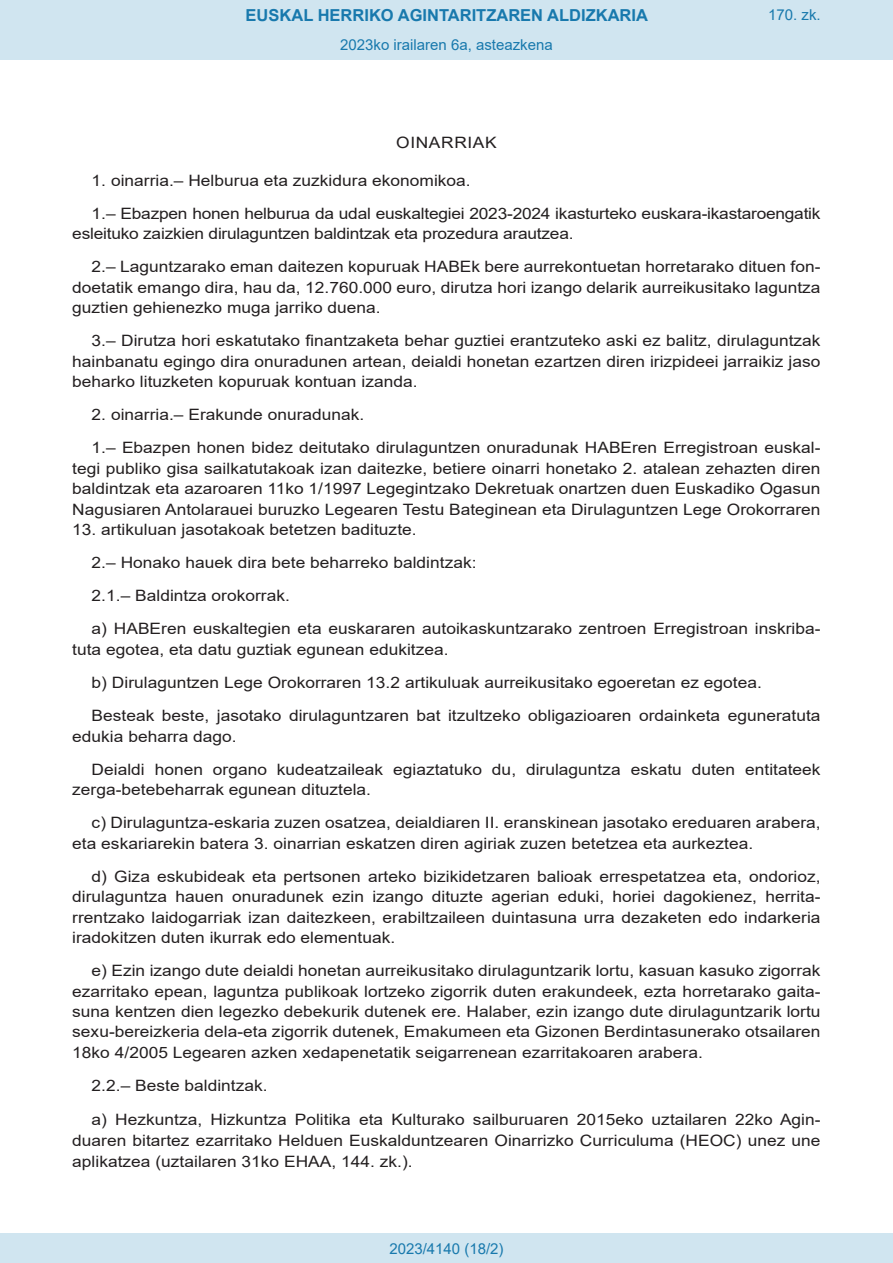
<style>
.page{position:relative;width:893px;height:1263px;background:#fff}
.page>*{position:absolute;margin:0;border:0;box-sizing:border-box;transform-origin:0 0}
.t1{font:700 16.5px "Arial";color:#1879ad}
.BOPVDetalle{font:15.6px/20.4px "Arial";color:#231f20;text-align:justify;scale:1.11 1}
.BOPVClave{font:15.6px "Arial";letter-spacing:.035em;color:#231f20;scale:1.11 1}
.Paginacion_Centro{font:15px "Arial";color:#1879ad}
</style>
<div class="page">
<div style="left:0;top:0;width:893px;height:60px;background:#d0e5f0"></div>
<div style="left:0;top:1233px;width:893px;height:30px;background:#d0e5f0"></div>
<p class="t1" style="left:246px;top:3px;width:404px">EUSKAL HERRIKO AGINTARITZAREN ALDIZKARIA</p>
<p class="Paginacion_Centro" style="left:340px;top:35px;width:214px">2023ko irailaren 6a, asteazkena</p>
<p class="Paginacion_Centro" style="left:768px;top:5px;width:54px">170. zk.</p>
<p class="BOPVClave" style="left:396px;top:132px;width:92px">OINARRIAK</p>
<p class="BOPVDetalle" style="left:92px;top:170px;width:343px">1. oinarria.– Helburua eta zuzkidura ekonomikoa.</p>
<p class="BOPVDetalle" style="left:72px;top:203px;width:676px;text-indent:19px">1.– Ebazpen honen helburua da udal euskaltegiei 2023-2024 ikasturteko euskara-ikastaroengatik esleituko zaizkien dirulaguntzen baldintzak eta prozedura arautzea.</p>
<p class="BOPVDetalle" style="left:72px;top:256px;width:676px;text-indent:19px">2.– Laguntzarako eman daitezen kopuruak HABEk bere aurrekontuetan horretarako dituen fon&shy;doetatik emango dira, hau da, 12.760.000 euro, dirutza hori izango delarik aurreikusitako laguntza guztien gehienezko muga jarriko duena.</p>
<p class="BOPVDetalle" style="left:72px;top:330px;width:676px;text-indent:19px">3.– Dirutza hori eskatutako finantzaketa behar guztiei erantzuteko aski ez balitz, dirulaguntzak hainbanatu egingo dira onuradunen artean, deialdi honetan ezartzen diren irizpideei jarraikiz jaso beharko lituzketen kopuruak kontuan izanda.</p>
<p class="BOPVDetalle" style="left:92px;top:404px;width:247px">2. oinarria.– Erakunde onuradunak.</p>
<p class="BOPVDetalle" style="left:72px;top:437px;width:676px;text-indent:19px">1.– Ebazpen honen bidez deitutako dirulaguntzen onuradunak HABEren Erregistroan euskal&shy;tegi publiko gisa sailkatutakoak izan daitezke, betiere oinarri honetako 2. atalean zehazten diren baldintzak eta azaroaren 11ko 1/1997 Legegintzako Dekretuak onartzen duen Euskadiko Ogasun Nagusiaren Antolarauei buruzko Legearen Testu Bateginean eta Dirulaguntzen Lege Orokorraren</p>
<p class="BOPVDetalle" style="left:72px;top:519px;width:312px">13. artikuluan jasotakoak betetzen badituzte.</p>
<p class="BOPVDetalle" style="left:92px;top:552px;width:348px">2.– Honako hauek dira bete beharreko baldintzak:</p>
<p class="BOPVDetalle" style="left:92px;top:585px;width:180px">2.1.– Baldintza orokorrak.</p>
<p class="BOPVDetalle" style="left:72px;top:619px;width:676px;text-indent:19px">a) HABEren euskaltegien eta euskararen autoikaskuntzarako zentroen Erregistroan inskriba&shy;tuta egotea, eta datu guztiak egunean edukitzea.</p>
<p class="BOPVDetalle" style="left:92px;top:672px;width:605px">b) Dirulaguntzen Lege Orokorraren 13.2 artikuluak aurreikusitako egoeretan ez egotea.</p>
<p class="BOPVDetalle" style="left:72px;top:705px;width:676px;text-indent:19px">Besteak beste, jasotako dirulaguntzaren bat itzultzeko obligazioaren ordainketa eguneratuta edukia beharra dago.</p>
<p class="BOPVDetalle" style="left:72px;top:759px;width:676px;text-indent:19px">Deialdi honen organo kudeatzaileak egiaztatuko du, dirulaguntza eskatu duten entitateek zerga-betebeharrak egunean dituztela.</p>
<p class="BOPVDetalle" style="left:72px;top:812px;width:676px;text-indent:19px">c) Dirulaguntza-eskaria zuzen osatzea, deialdiaren II. eranskinean jasotako ereduaren arabera, eta eskariarekin batera 3. oinarrian eskatzen diren agiriak zuzen betetzea eta aurkeztea.</p>
<p class="BOPVDetalle" style="left:72px;top:866px;width:676px;text-indent:19px">d) Giza eskubideak eta pertsonen arteko bizikidetzaren balioak errespetatzea eta, ondorioz, dirulaguntza hauen onuradunek ezin izango dituzte agerian eduki, horiei dagokienez, herrita&shy;rrentzako laidogarriak izan daitezkeen, erabiltzaileen duintasuna urra dezaketen edo indarkeria iradokitzen duten ikurrak edo elementuak.</p>
<p class="BOPVDetalle" style="left:72px;top:960px;width:676px;text-indent:19px">e) Ezin izango dute deialdi honetan aurreikusitako dirulaguntzarik lortu, kasuan kasuko zigorrak ezarritako epean, laguntza publikoak lortzeko zigorrik duten erakundeek, ezta horretarako gaita&shy;suna kentzen dien legezko debekurik dutenek ere. Halaber, ezin izango dute dirulaguntzarik lortu sexu-bereizkeria dela-eta zigorrik dutenek, Emakumeen eta Gizonen Berdintasunerako otsailaren 18ko 4/2005 Legearen azken xedapenetatik seigarrenean ezarritakoaren arabera.</p>
<p class="BOPVDetalle" style="left:92px;top:1075px;width:160px">2.2.– Beste baldintzak.</p>
<p class="BOPVDetalle" style="left:72px;top:1109px;width:676px;line-height:21px;text-indent:19px">a) Hezkuntza, Hizkuntza Politika eta Kulturako sailburuaren 2015eko uztailaren 22ko Agin&shy;duaren bitartez ezarritako Helduen Euskalduntzearen Oinarrizko Curriculuma (HEOC) unez une aplikatzea (uztailaren 31ko EHAA, 144. zk.).</p>
<p class="Paginacion_Centro" style="left:389px;top:1238px;width:116px">2023/4140 (18/2)</p>
</div>
